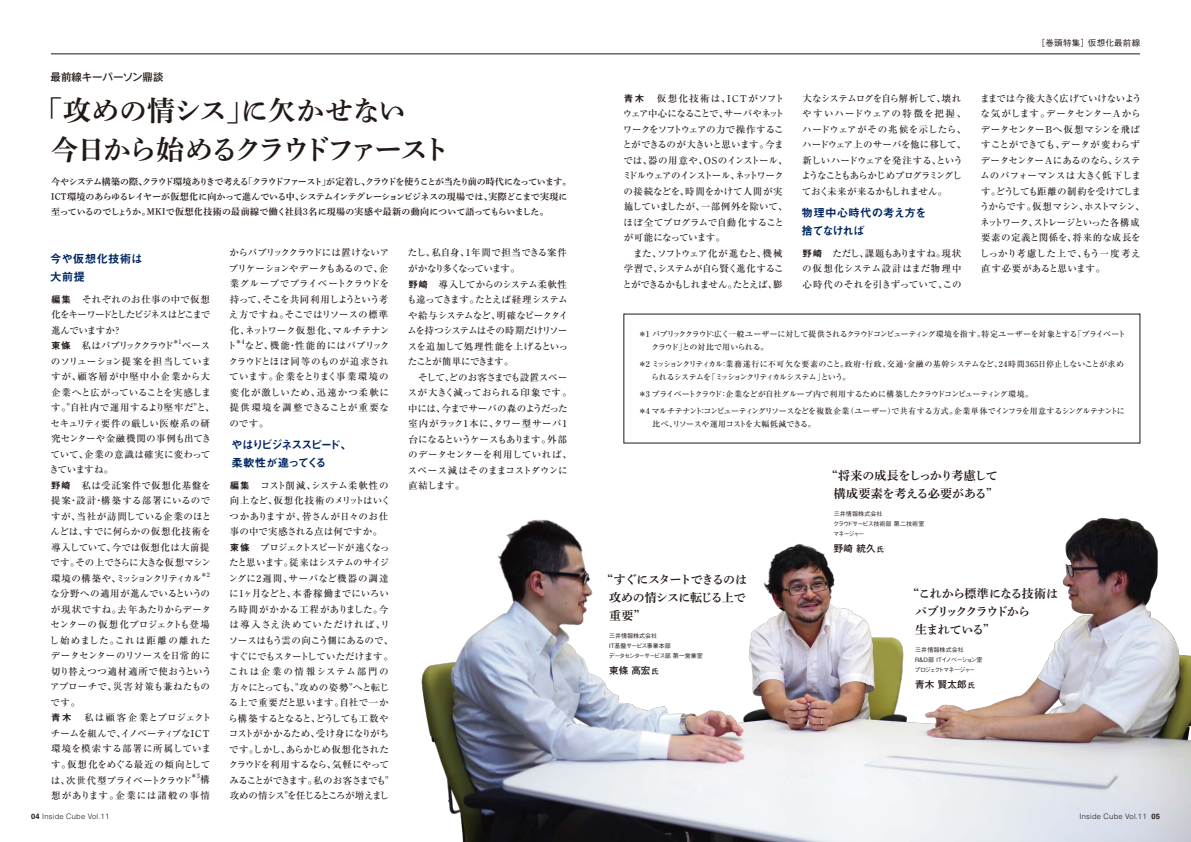
<style>
.page{position:relative;width:1191px;height:842px;background:#fff}
.page>*{position:absolute;margin:0;border:0;box-sizing:border-box;transform-origin:0 0}
.t1{font:28px/39px "Shuei Min Pro B";letter-spacing:-.075em;color:#221815}
.t2{font:12px/18px "Shuei Min Pro B";letter-spacing:-.06em;color:#221815}
.t3{font:12px/18px "Shuei Min Pro B";letter-spacing:-.015em;color:#221815;text-align:right}
.t4{font:11.5px/18px "Midashi Go Pr 6 MB31";letter-spacing:-.135em;color:#002662}
.t5{font:11.5px/18px "Midashi Go Pr 6 MB31";letter-spacing:-.04em;color:#002662}
.t6{font:11.5px/18px "Midashi Go Pr 6 MB31";letter-spacing:.02em;color:#002662}
.t7{font:500 10.5px "Gothic MB101 Pr 6";letter-spacing:-.01em;color:#221815}
.t8{font:500 9.5px/15.5px "Ryumin Pr 6";letter-spacing:-.015em;color:#221815}
.t9{font:500 9.5px/15.5px "Ryumin Pr 6";letter-spacing:.02em;color:#221815}
.t10{font:500 9.5px/15.5px "Ryumin Pr 6";letter-spacing:-.045em;color:#221815}
.t11{font:500 9.5px/15.5px "Ryumin Pr 6";letter-spacing:-.05em;color:#221815}
.t12{font:500 9.5px/15.5px "Ryumin Pr 6";letter-spacing:.05em;color:#221815}
.t13{font:500 9.5px/15.5px "Ryumin Pr 6";letter-spacing:-.08em;color:#221815}
.t14{font:500 9.5px/15.5px "Ryumin Pr 6";letter-spacing:.11em;color:#221815;text-align:right}
.t15{font:500 9.5px "Gothic MB101 Pr 6";letter-spacing:.02em;color:#221815}
.t16{font:9px/15px "Shuei Min Pro B";letter-spacing:-.045em;color:#221815}
.t17{font:500 8.5px "Gothic BBB Pr 6";letter-spacing:.03em;color:#221815}
.t18{font:500 8px/13px "Ryumin Pr 6";letter-spacing:-.06em;color:#221815}
.t19{font:500 8px "Ryumin Pr 6";letter-spacing:-.04em;color:#221815}
.t20{font:300 7.5px "Helvetica LT Std";letter-spacing:.03em;color:#221815}
.t21{font:500 6.2px "Ryumin Pr 6";color:#221815}
.t22{font:500 6px/10px "Gothic BBB Pr 6";color:#221815}
.t23{font:500 6px/10px "Gothic BBB Pr 6";letter-spacing:-.095em;color:#221815}
.t24{font:500 6px/10px "Gothic BBB Pr 6";letter-spacing:-.025em;color:#221815}
.s1{font-family:"Midashi Go Pr 6 MB31";font-weight:400}
.s2{font-weight:700}
.s3{font-size:7.1px}
</style>
<div class="page">
<img style="left:421px;top:329px;width:770px;height:513px">
<hr style="left:51px;top:54px;width:1089px;height:1px;background:#221815">
<p class="t7" style="left:51px;top:68px;width:114px">最前線キーパーソン鼎談</p>
<h1 class="t1" style="left:51px;top:90px;width:401px;text-indent:-16px">「攻めの情シス」に欠かせない<br>今日から始めるクラウドファースト</h1>
<p class="t16" style="left:51px;top:173px;width:522px">今やシステム構築の際、クラウド環境ありきで考える「クラウドファースト」が定着し、クラウドを使うことが当たり前の時代になっています。<br>ICT環境のあらゆるレイヤーが仮想化に向かって進んでいる中、システムインテグレーションビジネスの現場では、実際どこまで実現に至っているのでしょうか。MKIで仮想化技術の最前線で働く社員3名に現場の実感や最新の動向について語ってもらいました。</p>
<p class="t6" style="left:50px;top:249px;width:94px">今や仮想化技術は大前提</p>
<p class="t13" style="left:51px;top:291px;width:161px"><span class="s1">編集</span> それぞれのお仕事の中で仮想化をキーワードとしたビジネスはどこまで進んでいますか？<br><span class="s1">東條</span> 私はパブリッククラウド</p>
<p class="t21" style="left:173px;top:337px;width:10px">＊1</p>
<p class="t9" style="left:50px;top:338px;width:167px;text-indent:132px">ベースのソリューション提案を担当していますが、顧客層が中堅中小企業から大企業へと広がっていることを実感します。"自社内で運用するより堅牢だ"と、セキュリティ要件の厳しい医療系の研究センターや金融機関の事例も出てきていて、企業の意識は確実に変わってきていますね。<br><span class="s1">野崎</span>　私は受託案件で仮想化基盤を提案・設計・構築する部署にいるのですが、当社が訪問している企業のほとんどは、すでに何らかの仮想化技術を導入していて、今では仮想化は大前提です。その上でさらに大きな仮想マシン環境の構築や、ミッションクリティカル</p>
<p class="t21" style="left:201px;top:570px;width:11px">＊2</p>
<p class="t9" style="left:50px;top:586px;width:163px">な分野への適用が進んでいるというのが現状ですね。去年あたりからデータセンターの仮想化プロジェクトも登場し始めました。これは距離の離れたデータセンターのリソースを日常的に切り替えつつ適材適所で使おうというアプローチで、災害対策も兼ねたものです。<br><span class="s1">青木</span>　私は顧客企業とプロジェクトチームを組んで、イノベーティブなICT環境を模索する部署に所属しています。仮想化をめぐる最近の傾向としては、次世代型プライベートクラウド</p>
<p class="t21" style="left:191px;top:771px;width:10px">＊3</p>
<p class="t14" style="left:51px;top:772px;width:160px">構<br>想があります。企業には諸般の事情</p>
<p class="t20" style="left:31px;top:812px;width:80px"><span class="s2">04</span> Inside Cube Vol.11</p>
<p class="t8" style="left:227px;top:245px;width:164px;text-align:justify">からパブリッククラウドには置けないアプリケーションやデータもあるので、企業グループでプライベートクラウドを持って、そこを共同利用しようという考え方ですね。そこではリソースの標準化、ネットワーク仮想化、マルチテナント</p>
<p class="t21" style="left:235px;top:337px;width:11px">＊4</p>
<p class="t12" style="left:229px;top:338px;width:163px;text-indent:16px">など、機能・性能的にはパブリッククラウドとほぼ同等のものが追求されています。企業をとりまく事業環境の変化が激しいため、迅速かつ柔軟に提供環境を調整できることが重要なのです。</p>
<p class="t4" style="left:231px;top:435px;width:122px">やはりビジネススピード、柔軟性が違ってくる</p>
<p class="t8" style="left:228px;top:477px;width:167px"><span class="s1">編集</span>　コスト削減、システム柔軟性の向上など、仮想化技術のメリットはいくつかありますが、皆さんが日々のお仕事の中で実感される点は何ですか。<br><span class="s1">東條</span>　プロジェクトスピードが速くなったと思います。従来はシステムのサイジングに2週間、サーバなど機器の調達に1ヶ月などと、本番稼働までにいろいろ時間がかかる工程がありました。今は導入さえ決めていただければ、リソースはもう雲の向こう側にあるので、すぐにでもスタートしていただけます。これは企業の情報システム部門の方々にとっても、"攻めの姿勢"へと転じる上で重要だと思います。自社で一から構築するとなると、どうしても工数やコストがかかるため、受け身になりがちです。しかし、あらかじめ仮想化されたクラウドを利用するなら、気軽にやってみることができます。私のお客さまでも"攻めの情シス"を任じるところが増えまし</p>
<p class="t8" style="left:407px;top:245px;width:166px">たし、私自身、1年間で担当できる案件がかなり多くなっています。<br><span class="s1">野崎　</span>導入してからのシステム柔軟性も違ってきます。たとえば経理システムや給与システムなど、明確なピークタイムを持つシステムはその時期だけリソースを追加して処理性能を上げるといったことが簡単にできます。<br>　そして、どのお客さまでも設置スペースが大きく減っておられる印象です。中には、今までサーバの森のようだった室内がラック1本に、タワー型サーバ1台になるというケースもあります。外部のデータセンターを利用していれば、スペース減はそのままコストダウンに直結します。</p>
<p class="t10" style="left:622px;top:90px;width:167px"><span class="s1">青木</span>　仮想化技術は、ICTがソフトウェア中心になることで、サーバやネットワークをソフトウェアの力で操作することができるのが大きいと思います。今までは、器の用意や、OSのインストール、ミドルウェアのインストール、ネットワークの接続などを、時間をかけて人間が実施していましたが、一部例外を除いて、ほぼ全てプログラムで自動化することが可能になっています。<br>　また、ソフトウェア化が進むと、機械学習で、システムが自ら賢く進化することができるかもしれません。たとえば、膨</p>
<p class="t11" style="left:801px;top:90px;width:166px">大なシステムログを自ら解析して、壊れやすいハードウェアの特徴を把握、ハードウェアがその兆候を示したら、ハードウェア上のサーバを他に移して、新しいハードウェアを発注する、というようなこともあらかじめプログラミングしておく未来が来るかもしれません。</p>
<p class="t5" style="left:801px;top:203px;width:126px">物理中心時代の考え方を捨てなければ</p>
<p class="t8" style="left:802px;top:245px;width:161px;text-align:justify"><span class="s1">野崎</span>　ただし、課題もありますね。現状の仮想化システム設計はまだ物理中心時代のそれを引きずっていて、この</p>
<p class="t17" style="left:1036px;top:36px;width:105px">［巻頭特集］仮想化最前線</p>
<p class="t8" style="left:979px;top:90px;width:167px">ままでは今後大きく広げていけないような気がします。データセンターAからデータセンターBへ仮想マシンを飛ばすことができても、データが変わらずデータセンターAにあるのなら、システムのパフォーマンスは大きく低下します。どうしても距離の制約を受けてしまうからです。仮想マシン、ホストマシン、ネットワーク、ストレージといった各構成要素の定義と関係を、将来的な成長をしっかり考慮した上で、もう一度考え直す必要があると思います。</p>
<p class="t18" style="left:651px;top:327px;width:475px;text-indent:-13px">＊1 パブリッククラウド：広く一般ユーザーに対して提供されるクラウドコンピューティング環境を指す。特定ユーザーを対象とする「プライベートクラウド」との対比で用いられる。</p>
<p class="t18" style="left:651px;top:357px;width:474px;text-indent:-13px">＊2 ミッションクリティカル：業務遂行に不可欠な要素のこと。政府・行政、交通・金融の基幹システムなど、24時間365日停止しないことが求められるシステムを「ミッションクリティカルシステム」という。</p>
<p class="t18" style="left:638px;top:385px;width:488px;line-height:17px">＊3 プライベートクラウド：企業などが自社グループ内で利用するために構築したクラウドコンピューティング環境。<br>＊4 マルチテナント：コンピューティングリソースなどを複数企業（ユーザー）で共有する方式。企業単体でインフラを用意するシングルテナントに</p>
<p class="t19" style="left:652px;top:417px;width:165px">比べ、リソースや運用コストを大幅低減できる。</p>
<p class="t2" style="left:609px;top:569px;width:139px;text-align:justify;text-indent:-8px">“すぐにスタートできるのは攻めの情シスに転じる上で重要”</p>
<p class="t22" style="left:609px;top:631px;width:95px">三井情報株式会社<br>IT基盤サービス事業本部<br>データセンターサービス部 第一営業室</p>
<p class="t15" style="left:609px;top:662px;width:51px">東條 高宏<span class="s3">氏</span></p>
<p class="t3" style="left:825px;top:465px;width:174px">“将来の成長をしっかり考慮して構成要素を考える必要がある”</p>
<p class="t24" style="left:833px;top:509px;width:93px">三井情報株式会社<br>クラウドサービス技術部 第二技術室マネージャー</p>
<p class="t15" style="left:833px;top:540px;width:52px">野崎 統久<span class="s3">氏</span></p>
<p class="t2" style="left:915px;top:583px;width:145px;text-indent:-8px">“これから標準になる技術はパブリッククラウドから<br>生まれている”</p>
<p class="t23" style="left:914px;top:645px;width:69px">三井情報株式会社<br>R&amp;D部 ITイノベーション室プロジェクトマネ―ジャー</p>
<p class="t15" style="left:915px;top:676px;width:61px">青木 賢太郎<span class="s3">氏</span></p>
<p class="t20" style="left:1079px;top:812px;width:82px">Inside Cube Vol.11 <span class="s2">05</span></p>
</div>
